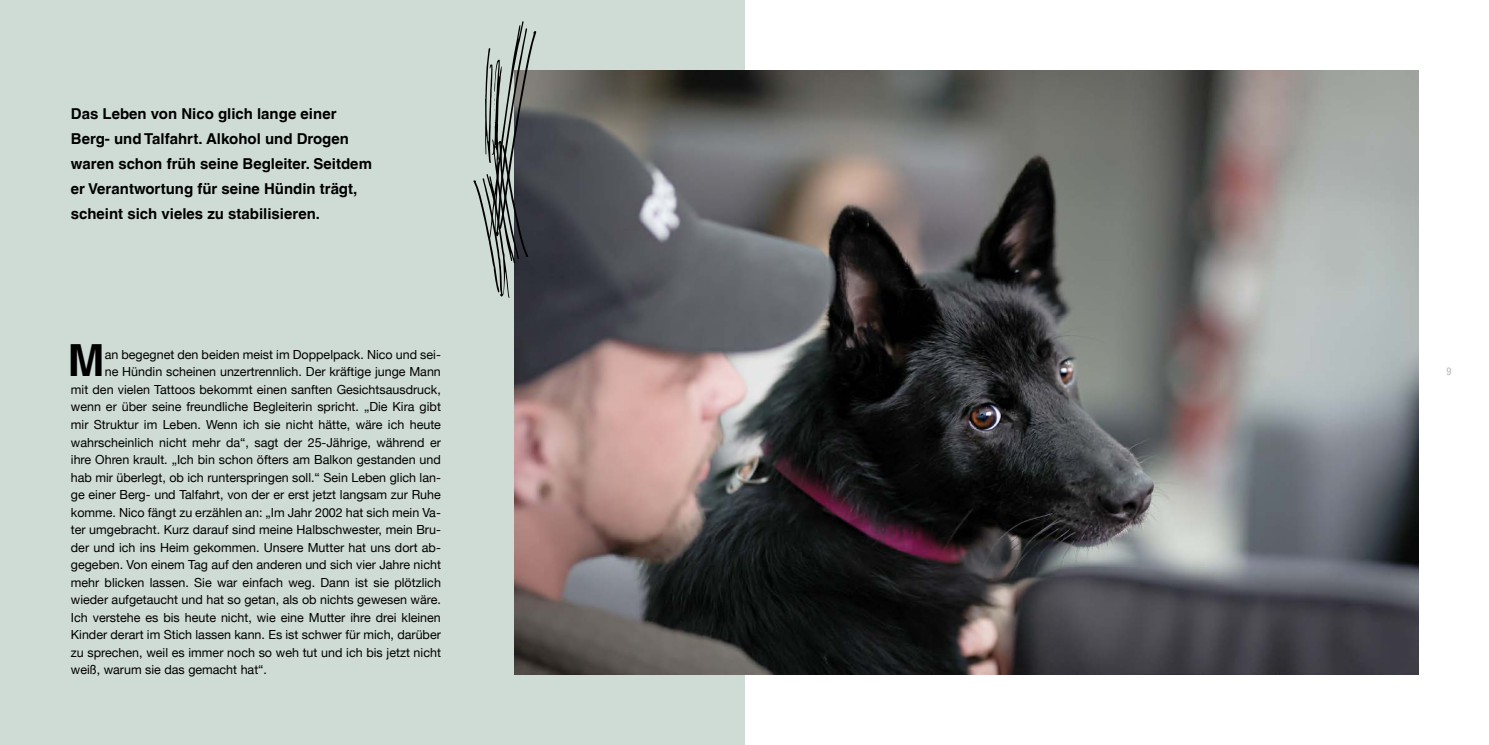
<style>
.page{position:relative;width:1489px;height:745px;background:#fff}
.page>*{position:absolute;margin:0;border:0;box-sizing:border-box;transform-origin:0 0}
.t1{font:700 44.25px "Helvetica LT";color:#000}
.t2{font:700 15px/25px "Helvetica LT";color:#000}
.t3{font:12.5px "Helvetica Neue LT";color:#000}
.t4{font:condensed 10px "Helvetica LT";color:#b3b2b2}
</style>
<div class="page">
<div style="left:0;top:0;width:744px;height:744px;background:#cfdcd5"></div>
<img style="left:514px;top:71px;width:903px;height:602px">
<svg style="left:473px;top:21px;width:63px;height:277px"></svg>
<p class="t2" style="left:71px;top:101px;width:302px">Das Leben von Nico glich lange einer Berg- und Talfahrt. Alkohol und Drogen waren schon früh seine Begleiter. Seitdem er Verantwortung für seine Hündin trägt, scheint sich vieles zu stabilisieren.</p>
<h1 class="t1" style="left:68px;top:333px;width:38px">M</h1>
<p class="t3" style="left:105px;top:347px;width:338px">an begegnet den beiden meist im Doppelpack. Nico und sei-</p>
<p class="t3" style="left:105px;top:364px;width:338px">ne Hündin scheinen unzertrennlich. Der kräftige junge Mann</p>
<p class="t3" style="left:71px;top:382px;width:371px">mit den vielen Tattoos bekommt einen sanften Gesichtsausdruck,</p>
<p class="t3" style="left:71px;top:399px;width:371px">wenn er über seine freundliche Begleiterin spricht. „Die Kira gibt</p>
<p class="t3" style="left:71px;top:417px;width:371px">mir Struktur im Leben. Wenn ich sie nicht hätte, wäre ich heute</p>
<p class="t3" style="left:71px;top:434px;width:371px">wahrscheinlich nicht mehr da“, sagt der 25-Jährige, während er</p>
<p class="t3" style="left:71px;top:452px;width:371px">ihre Ohren krault. „Ich bin schon öfters am Balkon gestanden und</p>
<p class="t3" style="left:71px;top:469px;width:371px">hab mir überlegt, ob ich runterspringen soll.“ Sein Leben glich lan-</p>
<p class="t3" style="left:71px;top:487px;width:371px">ge einer Berg- und Talfahrt, von der er erst jetzt langsam zur Ruhe</p>
<p class="t3" style="left:71px;top:504px;width:371px">komme. Nico fängt zu erzählen an: „Im Jahr 2002 hat sich mein Va-</p>
<p class="t3" style="left:71px;top:522px;width:371px">ter umgebracht. Kurz darauf sind meine Halbschwester, mein Bru-</p>
<p class="t3" style="left:71px;top:539px;width:371px">der und ich ins Heim gekommen. Unsere Mutter hat uns dort ab-</p>
<p class="t3" style="left:71px;top:557px;width:371px">gegeben. Von einem Tag auf den anderen und sich vier Jahre nicht</p>
<p class="t3" style="left:71px;top:574px;width:371px">mehr blicken lassen. Sie war einfach weg. Dann ist sie plötzlich</p>
<p class="t3" style="left:71px;top:592px;width:371px">wieder aufgetaucht und hat so getan, als ob nichts gewesen wäre.</p>
<p class="t3" style="left:71px;top:609px;width:371px">Ich verstehe es bis heute nicht, wie eine Mutter ihre drei kleinen</p>
<p class="t3" style="left:71px;top:627px;width:371px">Kinder derart im Stich lassen kann. Es ist schwer für mich, darüber</p>
<p class="t3" style="left:71px;top:644px;width:371px">zu sprechen, weil es immer noch so weh tut und ich bis jetzt nicht</p>
<p class="t3" style="left:71px;top:662px;width:198px">weiß, warum sie das gemacht hat“.</p>
<p class="t4" style="left:1446px;top:364px;width:6px">9</p>
</div>
